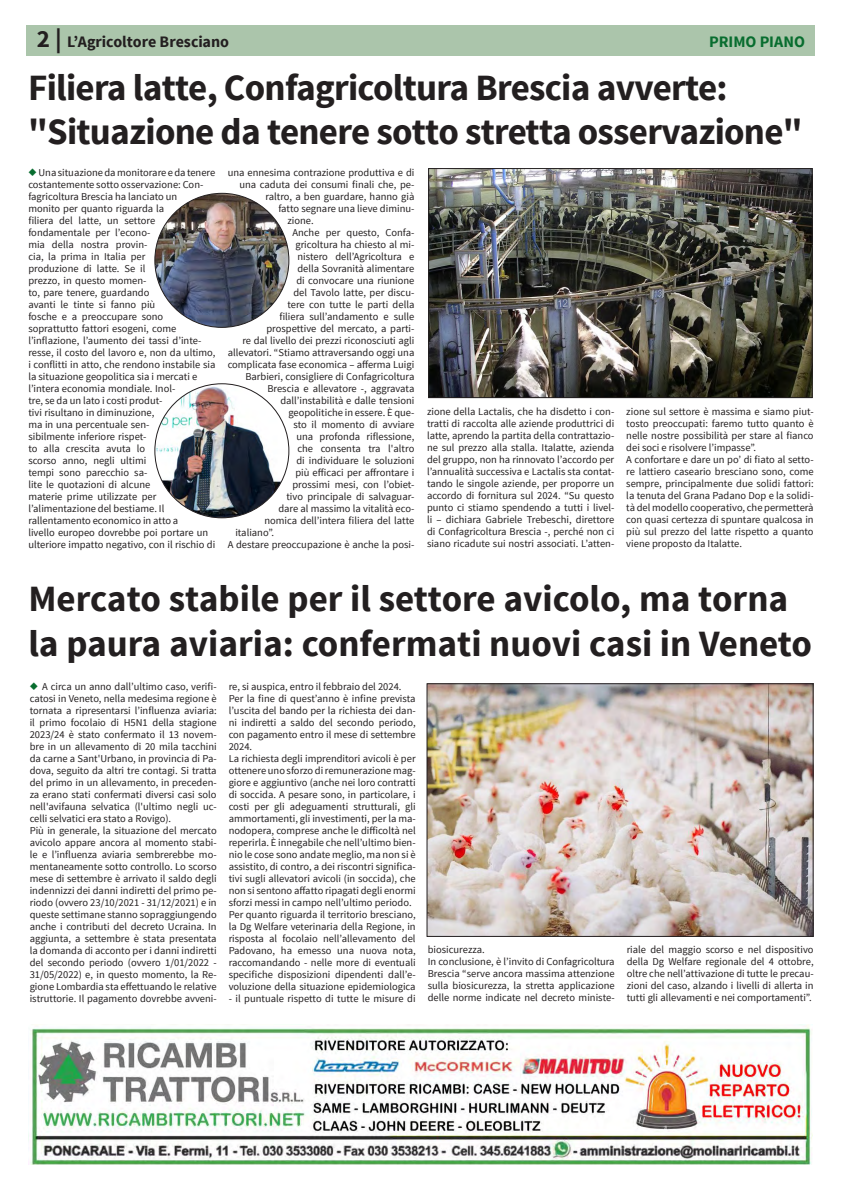
<style>
.page{position:relative;width:842px;height:1191px;background:#fff}
.page>*{position:absolute;margin:0;border:0;box-sizing:border-box;transform-origin:0 0}
.TITOLI_articoli_BIG{font:700 37px/44.4px "Source Sans Pro";letter-spacing:-.02em;color:#231f20}
.TITOLI_articoli_BIG-2{font:700 37px/44.4px "Source Sans Pro";color:#231f20}
.t1{font:700 25px "Source Sans Pro";color:#231f20}
.t2{font:700 16px "Source Sans Pro";letter-spacing:-.005em;color:#086d2f}
.t3{font:700 16px "Source Sans Pro";letter-spacing:-.005em;color:#231f20}
.Testo_lungo{font:10.5px/12px "Source Sans Pro";color:#231f20;text-align:justify}
.s1{color:#086d2f}
</style>
<div class="page">
<div style="left:28px;top:26px;width:786px;height:30px;background:#abc5ab"></div>
<img style="left:430px;top:170px;width:381px;height:226px">
<div style="left:428px;top:168px;width:385px;height:230px;border:1px solid #231f20"></div>
<img style="left:28px;top:1024px;width:785px;height:140px">
<img style="left:428px;top:685px;width:384px;height:250px">
<div style="left:426px;top:683px;width:388px;height:254px;border:1px solid #231f20"></div>
<img style="left:155px;top:384px;width:134px;height:134px;border-radius:67px">
<img style="left:155px;top:193px;width:134px;height:134px;border-radius:67px">
<p class="t1" style="left:37px;top:23px;width:27px">2 |</p>
<p class="t3" style="left:67px;top:32px;width:163px">L’Agricoltore Bresciano</p>
<h3 class="t2" style="left:688px;top:32px;width:120px">TITOLO RUBRICA</h3>
<p class="t2" style="left:709px;top:32px;width:97px">PRIMO PIANO</p>
<p class="TITOLI_articoli_BIG" style="left:28px;top:67px;width:776px">Filiera latte, Confagricoltura Brescia avverte: "Situazione da tenere sotto stretta osservazione"</p>
<p class="Testo_lungo" style="left:28px;top:167px;width:189px;text-align:left"><span class="s1">◆</span> Una situazione da monitorare e da tenere costantemente sotto osservazione: Con&shy;fagricoltura Brescia ha lanciato un<br>monito per quanto riguarda la<br>filiera del latte, un settore fondamentale per l’econo-<br>mia della nostra provin-<br>cia, la prima in Italia per<br>produzione di latte. Se il<br>prezzo, in questo momen-<br>to, pare tenere, guardando<br>avanti le tinte si fanno più<br>fosche e a preoccupare sono soprattutto fattori esogeni, come l’inflazione, l’aumento dei tassi d’inte&shy;resse, il costo del lavoro e, non da ultimo, i conflitti in atto, che rendono instabile sia la situazione geopolitica sia i mercati e l’intera economia mondiale. Inol-<br>tre, se da un lato i costi produt-<br>tivi risultano in diminuzione,<br>ma in una percentuale sen-<br>sibilmente inferiore rispet-<br>to alla crescita avuta lo<br>scorso anno, negli ultimi<br>tempi sono parecchio sa-<br>lite le quotazioni di alcune<br>materie prime utilizzate per l’alimentazione del bestiame. Il rallentamento economico in atto a<br>livello europeo dovrebbe poi portare un ulteriore impatto negativo, con il rischio di</p>
<p class="Testo_lungo" style="left:228px;top:167px;width:188px">una ennesima contrazione produttiva e di</p>
<p class="Testo_lungo" style="left:239px;top:179px;width:177px">una caduta dei consumi finali che, pe-</p>
<p class="Testo_lungo" style="left:265px;top:191px;width:151px">raltro, a ben guardare, hanno già</p>
<p class="Testo_lungo" style="left:278px;top:203px;width:137px">fatto segnare una lieve diminu-</p>
<p class="Testo_lungo" style="left:287px;top:215px;width:28px">zione.</p>
<p class="Testo_lungo" style="left:292px;top:227px;width:123px">Anche per questo, Confa-</p>
<p class="Testo_lungo" style="left:295px;top:239px;width:120px">gricoltura ha chiesto al mi-</p>
<p class="Testo_lungo" style="left:297px;top:251px;width:119px">nistero dell’Agricoltura e</p>
<p class="Testo_lungo" style="left:297px;top:263px;width:119px">della Sovranità alimentare</p>
<p class="Testo_lungo" style="left:296px;top:275px;width:119px">di convocare una riunione</p>
<p class="Testo_lungo" style="left:293px;top:287px;width:123px">del Tavolo latte, per discu-</p>
<p class="Testo_lungo" style="left:287px;top:299px;width:129px">tere con tutte le parti della</p>
<p class="Testo_lungo" style="left:279px;top:311px;width:137px">filiera sull’andamento e sulle</p>
<p class="Testo_lungo" style="left:266px;top:323px;width:149px">prospettive del mercato, a parti-</p>
<p class="Testo_lungo" style="left:242px;top:335px;width:174px">re dal livello dei prezzi riconosciuti agli</p>
<p class="Testo_lungo" style="left:228px;top:347px;width:188px">allevatori. “Stiamo attraversando oggi una</p>
<p class="Testo_lungo" style="left:228px;top:359px;width:188px">complicata fase economica – afferma Luigi</p>
<p class="Testo_lungo" style="left:245px;top:371px;width:171px">Barbieri, consigliere di Confagricoltura</p>
<p class="Testo_lungo" style="left:267px;top:383px;width:149px">Brescia e allevatore -, aggravata</p>
<p class="Testo_lungo" style="left:280px;top:395px;width:136px">dall’instabilità e dalle tensioni</p>
<p class="Testo_lungo" style="left:288px;top:407px;width:127px">geopolitiche in essere. È que-</p>
<p class="Testo_lungo" style="left:293px;top:419px;width:123px">sto il momento di avviare</p>
<p class="Testo_lungo" style="left:296px;top:431px;width:120px">una profonda riflessione,</p>
<p class="Testo_lungo" style="left:297px;top:443px;width:119px">che consenta tra l'altro</p>
<p class="Testo_lungo" style="left:296px;top:455px;width:120px">di individuare le soluzioni</p>
<p class="Testo_lungo" style="left:295px;top:467px;width:121px">più efficaci per affrontare i</p>
<p class="Testo_lungo" style="left:292px;top:479px;width:123px">prossimi mesi, con l’obiet-</p>
<p class="Testo_lungo" style="left:286px;top:491px;width:129px">tivo principale di salvaguar-</p>
<p class="Testo_lungo" style="left:278px;top:503px;width:137px">dare al massimo la vitalità eco-</p>
<p class="Testo_lungo" style="left:264px;top:515px;width:152px">nomica dell’intera filiera del latte</p>
<p class="Testo_lungo" style="left:235px;top:527px;width:40px">italiano”.</p>
<p class="Testo_lungo" style="left:228px;top:539px;width:188px">A destare preoccupazione è anche la posi-</p>
<p class="Testo_lungo" style="left:427px;top:406px;width:189px">zione della Lactalis, che ha disdetto i con&shy;tratti di raccolta alle aziende produttrici di latte, aprendo la partita della contrattazio&shy;ne sul prezzo alla stalla. Italatte, azienda del gruppo, non ha rinnovato l’accordo per l’annualità successiva e Lactalis sta contat&shy;tando le singole aziende, per proporre un accordo di fornitura sul 2024. “Su questo punto ci stiamo spendendo a tutti i livel&shy;li – dichiara Gabriele Trebeschi, direttore di Confagricoltura Brescia -, perché non ci siano ricadute sui nostri associati. L’atten-</p>
<p class="Testo_lungo" style="left:626px;top:406px;width:189px">zione sul settore è massima e siamo piut&shy;tosto preoccupati: faremo tutto quanto è nelle nostre possibilità per stare al fianco dei soci e risolvere l’impasse”.</p>
<p class="Testo_lungo" style="left:626px;top:454px;width:189px">A confortare e dare un po’ di fiato al setto&shy;re lattiero caseario bresciano sono, come sempre, principalmente due solidi fattori: la tenuta del Grana Padano Dop e la solidi&shy;tà del modello cooperativo, che permetterà con quasi certezza di spuntare qualcosa in più sul prezzo del latte rispetto a quanto viene proposto da Italatte.</p>
<p class="TITOLI_articoli_BIG-2" style="left:28px;top:578px;width:785px">Mercato stabile per il settore avicolo, ma torna la paura aviaria: confermati nuovi casi in Veneto</p>
<p class="Testo_lungo" style="left:30px;top:681px;width:188px"><span class="s1">◆</span> A circa un anno dall’ultimo caso, verifi&shy;catosi in Veneto, nella medesima regione è tornata a ripresentarsi l’influenza aviaria: il primo focolaio di H5N1 della stagione 2023/24 è stato confermato il 13 novem&shy;bre in un allevamento di 20 mila tacchini da carne a Sant'Urbano, in provincia di Pa&shy;dova, seguito da altri tre contagi. Si tratta del primo in un allevamento, in preceden&shy;za erano stati confermati diversi casi solo nell'avifauna selvatica (l'ultimo negli uc&shy;celli selvatici era stato a Rovigo).</p>
<p class="Testo_lungo" style="left:30px;top:825px;width:188px">Più in generale, la situazione del mercato avicolo appare ancora al momento stabi&shy;le e l’influenza aviaria sembrerebbe mo&shy;mentaneamente sotto controllo. Lo scorso mese di settembre è arrivato il saldo degli indennizzi dei danni indiretti del primo pe&shy;riodo (ovvero 23/10/2021 - 31/12/2021) e in queste settimane stanno sopraggiungendo anche i contributi del decreto Ucraina. In aggiunta, a settembre è stata presentata la domanda di acconto per i danni indiretti del secondo periodo (ovvero 1/01/2022 - 31/05/2022) e, in questo momento, la Re&shy;gione Lombardia sta effettuando le relative istruttorie. Il pagamento dovrebbe avveni-</p>
<p class="Testo_lungo" style="left:229px;top:681px;width:174px">re, si auspica, entro il febbraio del 2024.</p>
<p class="Testo_lungo" style="left:229px;top:693px;width:188px">Per la fine di quest’anno è infine prevista l’uscita del bando per la richiesta dei dan&shy;ni indiretti a saldo del secondo periodo, con pagamento entro il mese di settembre 2024.</p>
<p class="Testo_lungo" style="left:229px;top:753px;width:188px">La richiesta degli imprenditori avicoli è per ottenere uno sforzo di remunerazione mag&shy;giore e aggiuntivo (anche nei loro contratti di soccida. A pesare sono, in particolare, i costi per gli adeguamenti strutturali, gli ammortamenti, gli investimenti, per la ma&shy;nodopera, comprese anche le difficoltà nel reperirla. È innegabile che nell’ultimo bien&shy;nio le cose sono andate meglio, ma non si è assistito, di contro, a dei riscontri significa&shy;tivi sugli allevatori avicoli (in soccida), che non si sentono affatto ripagati degli enormi sforzi messi in campo nell’ultimo periodo.</p>
<p class="Testo_lungo" style="left:229px;top:909px;width:188px">Per quanto riguarda il territorio bresciano, la Dg Welfare veterinaria della Regione, in risposta al focolaio nell’allevamento del Padovano, ha emesso una nuova nota, raccomandando - nelle more di eventuali specifiche disposizioni dipendenti dall’e&shy;voluzione della situazione epidemiologica</p>
<p class="Testo_lungo" style="left:229px;top:993px;width:188px">- il puntuale rispetto di tutte le misure di</p>
<p class="Testo_lungo" style="left:428px;top:944px;width:59px">biosicurezza.</p>
<p class="Testo_lungo" style="left:428px;top:956px;width:188px">In conclusione, è l’invito di Confagricoltura Brescia “serve ancora massima attenzione sulla biosicurezza, la stretta applicazione delle norme indicate nel decreto ministe-</p>
<p class="Testo_lungo" style="left:627px;top:944px;width:188px">riale del maggio scorso e nel dispositivo della Dg Welfare regionale del 4 ottobre, oltre che nell’attivazione di tutte le precau&shy;zioni del caso, alzando i livelli di allerta in tutti gli allevamenti e nei comportamenti”.</p>
</div>
